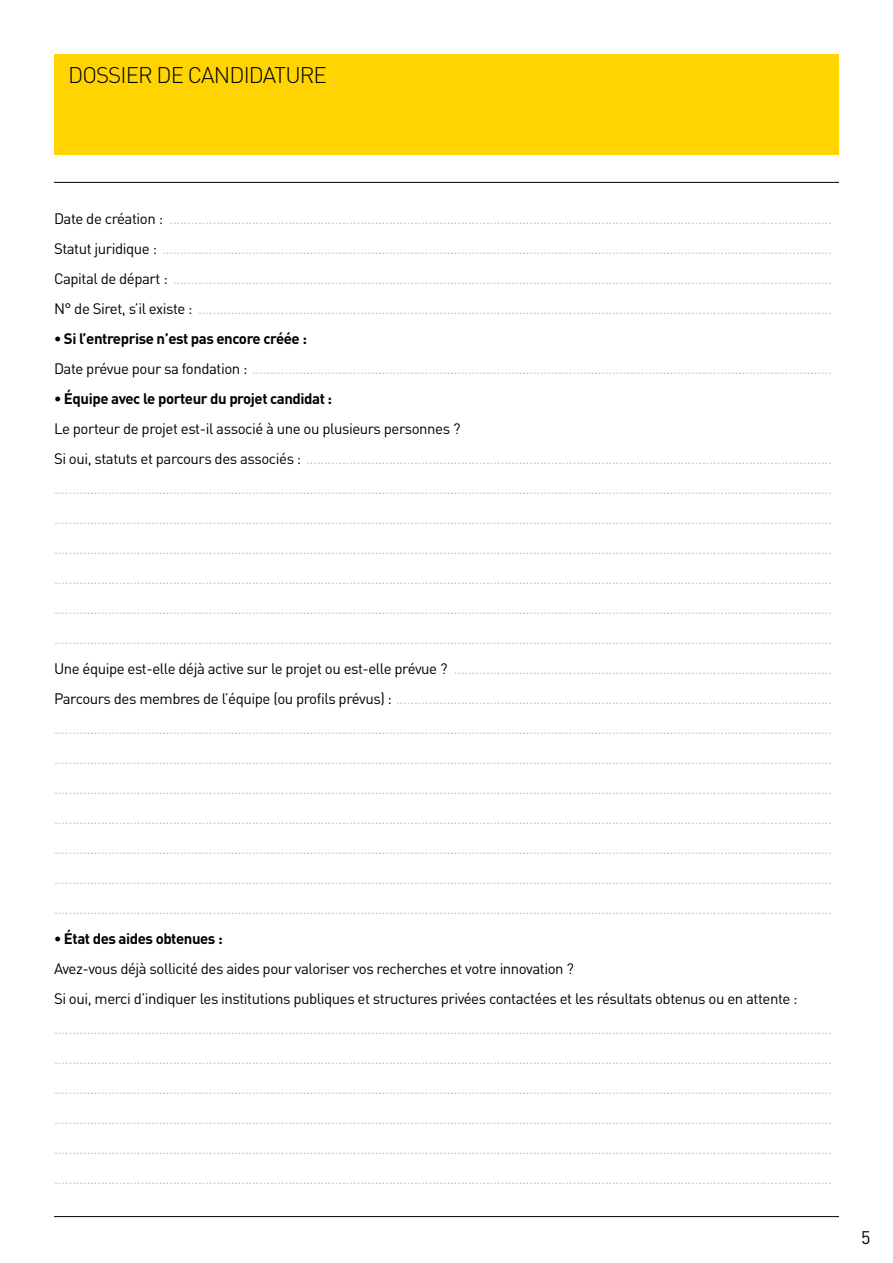
<style>
.page{position:relative;width:893px;height:1263px;background:#fff}
.page>*{position:absolute;margin:0;border:0;box-sizing:border-box;transform-origin:0 0}
.t1{font:300 22.35px "DIN Pro";letter-spacing:-.04em;color:#000}
.t2{font:18px "DIN Pro";color:#000}
.t3{font:15px/30px "DIN Pro";letter-spacing:-.03em;color:#c5c5c6;text-align:justify}
.t4{font:15px/30px "DIN Pro";letter-spacing:-.03em;color:#000}
.t5{font:700 15px "DIN Pro";letter-spacing:-.03em;color:#000}
.s1{color:#000}
.s2{font-weight:700;color:#000}
</style>
<div class="page">
<div style="left:54px;top:54px;width:785px;height:101px;background:#ffd400"></div>
<hr style="left:54px;top:182px;width:785px;height:1px;background:#000">
<hr style="left:54px;top:1216px;width:785px;height:1px;background:#000">
<h1 class="t1" style="left:68px;top:58px;width:260px">DOSSIER DE CANDIDATURE</h1>
<p class="t3" style="left:54px;top:202px;width:780px"><span class="s1">Date de création :</span> ........................................................................................................................................................................................<br><span class="s1">Statut juridique :</span> ..........................................................................................................................................................................................<br><span class="s1">Capital de départ :</span> .......................................................................................................................................................................................<br><span class="s1">N° de Siret, s’il existe :</span> ................................................................................................................................................................................</p>
<p class="t3" style="left:54px;top:322px;width:780px"><span class="s2">• Si l’entreprise n’est pas encore créée :<br></span><span class="s1">Date prévue pour sa fondation :</span> .................................................................................................................................................................</p>
<p class="t5" style="left:54px;top:386px;width:280px">• Équipe avec le porteur du projet candidat :</p>
<p class="t3" style="left:54px;top:412px;width:780px;text-align:left"><span class="s1">Le porteur de projet est-il associé à une ou plusieurs personnes ?<br>Si oui, statuts et parcours des associés :</span> .................................................................................................................................................. ........................................................................................................................................................................................................................ ........................................................................................................................................................................................................................ ........................................................................................................................................................................................................................ ........................................................................................................................................................................................................................ ........................................................................................................................................................................................................................ ........................................................................................................................................................................................................................<br><span class="s1">Une équipe est-elle déjà active sur le projet ou est-elle prévue ?</span> .........................................................................................................<br><span class="s1">Parcours des membres de l’équipe (ou profils prévus) :</span> ......................................................................................................................... ........................................................................................................................................................................................................................ ........................................................................................................................................................................................................................ ........................................................................................................................................................................................................................ ........................................................................................................................................................................................................................ ........................................................................................................................................................................................................................ ........................................................................................................................................................................................................................ ........................................................................................................................................................................................................................</p>
<p class="t5" style="left:54px;top:926px;width:170px">• État des aides obtenues :</p>
<p class="t4" style="left:54px;top:952px;width:745px">Avez-vous déjà sollicité des aides pour valoriser vos recherches et votre innovation ?<br>Si oui, merci d’indiquer les institutions publiques et structures privées contactées et les résultats obtenus ou en attente :</p>
<p class="t3" style="left:54px;top:1012px;width:780px">........................................................................................................................................................................................................................ ........................................................................................................................................................................................................................ ........................................................................................................................................................................................................................ ........................................................................................................................................................................................................................ ........................................................................................................................................................................................................................ ........................................................................................................................................................................................................................</p>
<p class="t2" style="left:861px;top:1223px;width:11px">5</p>
</div>
